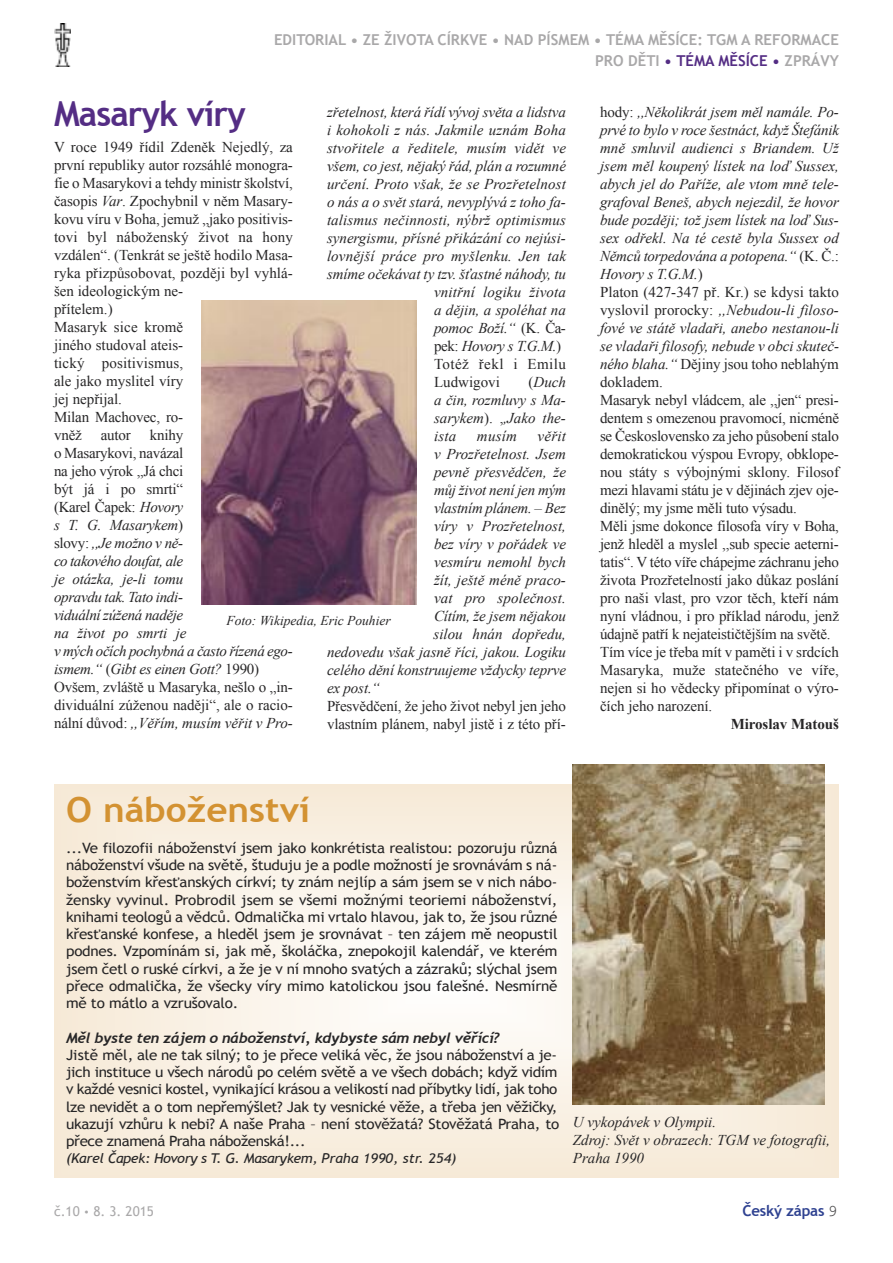
<style>
.page{position:relative;width:893px;height:1263px;background:#fff}
.page>*{position:absolute;margin:0;border:0;box-sizing:border-box;transform-origin:0 0}
.t1{font:700 34.5px "Trebuchet MS";color:#d39232;scale:1.07 1}
.t2{font:700 34.5px "Trebuchet MS";letter-spacing:-.025em;color:#542d84}
.t3{font:15px/18px "Times New Roman";letter-spacing:-.005em;color:#272627}
.t4{font:italic 15px/18px "Times New Roman";color:#272627;text-align:justify}
.t5{font:italic 15px/18px "Times New Roman";letter-spacing:-.02em;color:#272627}
.t6{font:700 15px/21px "Trebuchet MS";color:#a9a8a9;text-align:right}
.t7{font:15px "Times New Roman";letter-spacing:.03em;color:#272627}
.t8{font:700 15px "Times New Roman";letter-spacing:-.005em;color:#272627}
.t9{font:700 15px "Trebuchet MS";letter-spacing:-.015em;color:#2f4291}
.t10{font:14.25px/17.2px "Trebuchet MS";letter-spacing:-.025em;color:#272627;text-align:justify;scale:1.07 1}
.t11{font:italic 700 14.25px "Trebuchet";letter-spacing:-.025em;color:#272627;scale:1.07 1}
.t12{font:italic 13.5px "Trebuchet MS";letter-spacing:-.025em;color:#272627;scale:1.07 1}
.t13{font:italic 13.5px "Times New Roman";color:#272627}
.t14{font:13.5px "Trebuchet MS";color:#a9a8a9}
.s1{color:#542d84}
.s2{font-style:normal}
.s3{font-style:italic}
.s4{font-size:14.25px}
.s5{font-size:10.5px}
.s6{font-family:"Courier";font-weight:400;font-size:16.5px;color:#525152}
</style>
<div class="page">
<img style="left:54px;top:23px;width:17px;height:44px">
<img style="left:201px;top:300px;width:215px;height:304px">
<svg style="left:54px;top:785px;width:785px;height:393px"></svg>
<img style="left:572px;top:764px;width:253px;height:340px">
<p class="t6" style="left:274px;top:29px;width:566px">EDITORIAL • ZE ŽIVOTA CÍRKVE • NAD PÍSMEM • TÉMA MĚSÍCE: TGM A REFORMACE<br>PRO DĚTI <span class="s1">• TÉMA MĚSÍCE •</span> ZPRÁVY</p>
<h1 class="t2" style="left:54px;top:93px;width:193px">MASARYK VÍRY</h1>
<p class="t4" style="left:327px;top:103px;width:240px">zřetelnost, která řídí vývoj světa a lidstva</p>
<p class="t4" style="left:327px;top:121px;width:240px">i kohokoli z nás. Jakmile uznám Boha</p>
<p class="t4" style="left:327px;top:139px;width:240px">stvořitele a ředitele, musím vidět ve</p>
<p class="t4" style="left:327px;top:157px;width:240px">všem, co jest, nějaký řád, plán a rozumné</p>
<p class="t4" style="left:327px;top:175px;width:240px">určení. Proto však, že se Prozřetelnost</p>
<p class="t4" style="left:327px;top:193px;width:240px">o nás a o svět stará, nevyplývá z toho fa-</p>
<p class="t4" style="left:327px;top:211px;width:240px">talismus nečinnosti, nýbrž optimismus</p>
<p class="t4" style="left:327px;top:229px;width:240px">synergismu, přísné přikázání co nejúsi-</p>
<p class="t4" style="left:327px;top:247px;width:240px">lovnější práce pro myšlenku. Jen tak</p>
<p class="t4" style="left:327px;top:265px;width:240px">smíme očekávat ty tzv. šťastné náhody, tu</p>
<p class="t4" style="left:434px;top:283px;width:133px">vnitřní logiku života</p>
<p class="t4" style="left:434px;top:301px;width:133px">a dějin, a spoléhat na</p>
<p class="t4" style="left:434px;top:319px;width:133px">pomoc Boží.“ <span class="s2">(K. Ča-</span></p>
<p class="t4" style="left:434px;top:337px;width:129px"><span class="s2">pek:</span> Hovory s T.G.M.<span class="s2">)</span></p>
<p class="t7" style="left:434px;top:355px;width:133px">Totéž řekl i Emilu</p>
<p class="t3" style="left:434px;top:373px;width:67px">Ludwigovi</p>
<p class="t3" style="left:54px;top:138px;width:240px">V roce 1949 řídil Zdeněk Nejedlý, za první republiky autor rozsáhlé monogra&shy;fie o Masarykovi a tehdy ministr školství, časopis <span class="s3">Var</span>. Zpochybnil v něm Masary&shy;kovu víru v Boha, jemuž „jako positivis&shy;tovi byl náboženský život na hony vzdálen“. (Tenkrát se ještě hodilo Masa&shy;ryka přizpůsobovat, později byl vyhlá&shy;šen ideologickým ne-<br>přítelem.)<br>Masaryk sice kromě<br>jiného studoval ateis-<br>tický positivismus,<br>ale jako myslitel víry<br>jej nepřijal.<br>Milan Machovec, ro-<br>vněž</p>
<p class="t4" style="left:434px;top:373px;width:133px;text-indent:94px"><span class="s2">(</span>Duch a čin, rozmluvy s Ma&shy;sarykem<span class="s2">). ,</span>,Jako the&shy;ista</p>
<p class="t5" style="left:54px;top:426px;width:240px;text-indent:96px"><span class="s2">knihy<br>o Masarykovi, navázal<br>na jeho výrok ,,Já chci<br>být já i po smrti“<br>(Karel Čapek:</span> Hovory<br>s T. G. Masarykem<span class="s2">)<br>slovy:</span> ,,Je možno v ně-<br>co takového doufat, ale<br>je otázka, je-li tomu<br>opravdu tak. Tato indi-<br>viduální zúžená naděje<br>na život po smrti je<br>v mých očích pochybná a často řízená ego&shy;ismem.“ <span class="s2">(</span>Gibt es einen Gott? <span class="s2">1990)<br>Ovšem, zvláště u Masaryka, nešlo o „in&shy;dividuální zúženou naději“, ale o racio&shy;nální důvod:</span> ,,Věřím, musím věřit v Pro-</p>
<p class="t4" style="left:477px;top:427px;width:42px">musím</p>
<p class="t4" style="left:538px;top:427px;width:30px">věřit</p>
<p class="t4" style="left:434px;top:445px;width:133px">v Prozřetelnost. Jsem</p>
<p class="t4" style="left:434px;top:463px;width:133px">pevně přesvědčen, že</p>
<p class="t4" style="left:434px;top:481px;width:133px">můj život není jen mým</p>
<p class="t5" style="left:434px;top:499px;width:133px">vlastním plánem. – Bez</p>
<p class="t4" style="left:434px;top:517px;width:133px">víry v Prozřetelnost,</p>
<p class="t4" style="left:434px;top:535px;width:133px">bez víry v pořádek ve</p>
<p class="t4" style="left:434px;top:553px;width:133px">vesmíru nemohl bych</p>
<p class="t4" style="left:434px;top:571px;width:133px">žít, ještě méně praco-</p>
<p class="t4" style="left:434px;top:589px;width:133px">vat pro společnost.</p>
<p class="t4" style="left:434px;top:607px;width:133px">Cítím, že jsem nějakou</p>
<p class="t4" style="left:434px;top:625px;width:134px">silou hnán dopředu,</p>
<p class="t4" style="left:327px;top:643px;width:240px">nedovedu však jasně říci, jakou. Logiku</p>
<p class="t4" style="left:327px;top:661px;width:240px">celého dění konstruujeme vždycky teprve</p>
<p class="t4" style="left:327px;top:679px;width:54px">ex post.“</p>
<p class="t3" style="left:327px;top:697px;width:240px">Přesvědčení, že jeho život nebyl jen jeho vlastním plánem, nabyl jistě i z této pří-</p>
<p class="t3" style="left:101px;top:426px;width:32px">autor</p>
<p class="t13" style="left:226px;top:613px;width:166px">Foto: Wikipedia, Eric Pouhier</p>
<p class="t3" style="left:600px;top:103px;width:240px">hody: <span class="s3">,,Několikrát jsem měl namále. Po&shy;prvé to bylo v roce šestnáct, když Štefánik mně smluvil audienci s Briandem. Už jsem měl koupený lístek na loď Sussex, abych jel do Paříže, ale vtom mně tele&shy;grafoval Beneš, abych nejezdil, že hovor bude později; tož jsem lístek na loď Sus&shy;sex odřekl. Na té cestě byla Sussex od Němců torpedována a potopena.“</span> (K. Č.:<br><span class="s3">Hovory s T.G.M.</span>)<br>Platon (427-347 př. Kr.) se kdysi takto vyslovil prorocky: <span class="s3">,,Nebudou-li filoso&shy;fové ve státě vladaři, anebo nestanou-li se vladaři filosofy, nebude v obci skuteč&shy;ného blaha.“</span> Dějiny jsou toho neblahým dokladem.<br>Masaryk nebyl vládcem, ale ,,jen“ presi&shy;dentem s omezenou pravomocí, nicméně se Československo za jeho působení stalo demokratickou výspou Evropy, obklope&shy;nou státy s výbojnými sklony. Filosof mezi hlavami státu je v dějinách zjev oje&shy;dinělý; my jsme měli tuto výsadu.<br>Měli jsme dokonce filosofa víry v Boha, jenž hleděl a myslel ,,sub specie aeterni&shy;tatis“. V této víře chápejme záchranu jeho života Prozřetelností jako důkaz poslání pro naši vlast, pro vzor těch, kteří nám nyní vládnou, i pro příklad národu, jenž údajně patří k nejateističtějším na světě.<br>Tím více je třeba mít v paměti i v srdcích Masaryka, muže statečného ve víře, nejen si ho vědecky připomínat o výro&shy;čích jeho narození.</p>
<p class="t8" style="left:731px;top:715px;width:110px">Miroslav Matouš</p>
<h1 class="t1" style="left:66px;top:789px;width:230px">O NÁBOŽENSTVÍ</h1>
<p class="t10" style="left:66px;top:839px;width:461px">...Ve filozofii náboženství jsem jako konkrétista realistou: pozoruju různá náboženství všude na světě, študuju je a podle možností je srovnávám s ná&shy;boženstvím křesťanských církví; ty znám nejlíp a sám jsem se v nich nábo&shy;žensky vyvinul. Probrodil jsem se všemi možnými teoriemi náboženství, knihami teologů a vědců. Odmalička mi vrtalo hlavou, jak to, že jsou různé křesťanské konfese, a hleděl jsem je srovnávat – ten zájem mě neopustil podnes. Vzpomínám si, jak mě, školáčka, znepokojil kalendář, ve kterém jsem četl o ruské církvi, a že je v ní mnoho svatých a zázraků; slýchal jsem přece odmalička, že všecky víry mimo katolickou jsou falešné. Nesmírně mě to mátlo a vzrušovalo.</p>
<p class="t11" style="left:66px;top:1029px;width:407px">Měl byste ten zájem o náboženství, kdybyste sám nebyl věřící?</p>
<p class="t10" style="left:66px;top:1046px;width:463px;text-align:left">Jistě měl, ale ne tak silný; to je přece veliká věc, že jsou náboženství a je&shy;jich instituce u všech národů po celém světě a ve všech dobách; když vidím v každé vesnici kostel, vynikající krásou a velikostí nad příbytky lidí, jak toho lze nevidět a o tom nepřemýšlet? Jak ty vesnické věže, a třeba jen věžičky, ukazují vzhůru k nebi? A naše Praha – není stověžatá? Stověžatá Praha, to přece znamená Praha náboženská!...</p>
<p class="t12" style="left:66px;top:1151px;width:366px"><span class="s4">(</span>Karel Čapek: Hovory s T. G. Masarykem, Praha 1990, str. 254)</p>
<p class="t4" style="left:573px;top:1113px;width:259px;text-align:left">U vykopávek v Olympii.<br>Zdroj: Svět v obrazech: TGM ve fotografii,<br>Praha 1990</p>
<p class="t14" style="left:54px;top:1204px;width:101px">č.10 <span class="s5">•</span> 8. 3. 2015</p>
<p class="t9" style="left:743px;top:1202px;width:97px">ČESKÝ ZÁPAS <span class="s6">9</span></p>
</div>
